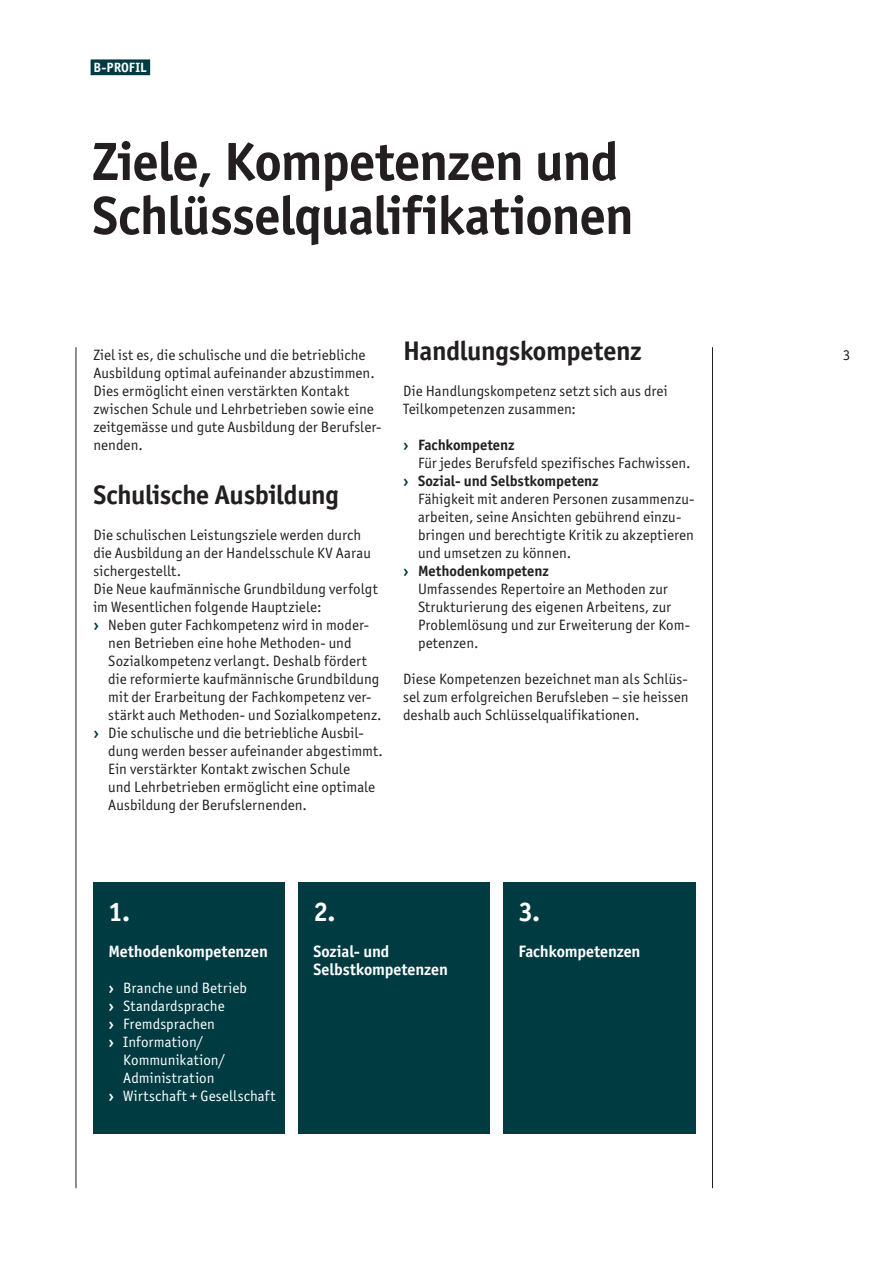
<style>
.page{position:relative;width:893px;height:1263px;background:#fff}
.page>*{position:absolute;margin:0;border:0;box-sizing:border-box;transform-origin:0 0}
.Titel_gross{font:700 54px "Officina Sans ITC Std";letter-spacing:-.015em;color:#231f20}
.grosser_Zwischentite{font:700 27px "Officina Sans ITC Std";letter-spacing:-.01em;color:#231f20}
.grosser_Zwischentite-2{font:700 27px "Officina Sans ITC Std";color:#fff}
.Zwischentitel{font:700 16.5px "Officina Sans ITC Std";letter-spacing:-.005em;color:#fff}
.Grundtext{font:15px/18px "Officina Sans ITC Std";letter-spacing:.01em;color:#231f20}
.grosser_Zwischentite-3{font:15px/18px "Officina Sans ITC Std";letter-spacing:.005em;color:#231f20}
.t1{font:15px/18px "Officina Sans ITC Std";letter-spacing:.005em;color:#fff}
.Text_10pt{font:15px "Officina Sans ITC Std";color:#231f20}
.Rubriktitel{font:700 13.5px "Officina Sans ITC Std";color:#fff}
.s1{font-weight:700;color:#003b42}
.s2{font-weight:700}
</style>
<div class="page">
<div style="left:91px;top:59px;width:59px;height:16px;background:#003b42"></div>
<hr style="left:76px;top:347px;width:1px;height:841px;background:#231f20">
<hr style="left:712px;top:347px;width:1px;height:841px;background:#231f20">
<div style="left:503px;top:882px;width:193px;height:251px;background:#003b42"></div>
<div style="left:94px;top:882px;width:191px;height:251px;background:#003b42"></div>
<div style="left:298px;top:882px;width:192px;height:251px;background:#003b42"></div>
<p class="Rubriktitel" style="left:94px;top:59px;width:55px">B-PROFIL</p>
<p class="Titel_gross" style="left:92px;top:128px;width:529px">Ziele, Kompetenzen und</p>
<p class="Titel_gross" style="left:92px;top:182px;width:543px">Schlüsselqualifikationen</p>
<p class="Grundtext" style="left:93px;top:346px;width:289px">Ziel ist es, die schulische und die betriebliche Ausbildung optimal aufeinander abzustimmen.<br>Dies ermöglicht einen verstärkten Kontakt zwischen Schule und Lehrbetrieben sowie eine zeitgemässe und gute Ausbildung der Berufsler&shy;nenden.</p>
<p class="grosser_Zwischentite" style="left:93px;top:478px;width:247px">Schulische Ausbildung</p>
<p class="grosser_Zwischentite-3" style="left:93px;top:526px;width:279px">Die schulischen Leistungsziele werden durch die Ausbildung an der Handelsschule KV Aarau sichergestellt.</p>
<p class="grosser_Zwischentite-3" style="left:93px;top:580px;width:286px">Die Neue kaufmännische Grundbildung verfolgt im Wesentlichen folgende Hauptziele:</p>
<p class="Grundtext" style="left:108px;top:616px;width:275px;text-indent:-15px"><span class="s1">›</span> Neben guter Fachkompetenz wird in moder&shy;nen Betrieben eine hohe Methoden- und Sozialkompetenz verlangt. Deshalb fördert die reformierte kaufmännische Grundbildung mit der Erarbeitung der Fachkompetenz ver&shy;stärkt auch Methoden- und Sozialkompetenz.</p>
<p class="Grundtext" style="left:108px;top:724px;width:276px;text-indent:-15px"><span class="s1">›</span> Die schulische und die betriebliche Ausbil&shy;dung werden besser aufeinander abgestimmt.<br>Ein verstärkter Kontakt zwischen Schule<br>und Lehrbetrieben ermöglicht eine optimale Ausbildung der Berufslernenden.</p>
<p class="grosser_Zwischentite" style="left:403px;top:334px;width:240px">Handlungskompetenz</p>
<p class="Grundtext" style="left:403px;top:382px;width:266px">Die Handlungskompetenz setzt sich aus drei<br>Teilkompetenzen zusammen:</p>
<p class="Grundtext" style="left:418px;top:436px;width:274px;text-indent:-15px"><span class="s1">›</span> <span class="s2">Fachkompetenz<br></span>Für jedes Berufsfeld spezifisches Fachwissen.</p>
<p class="Grundtext" style="left:418px;top:472px;width:278px;text-indent:-15px"><span class="s1">›</span> <span class="s2">Sozial- und Selbstkompetenz<br></span>Fähigkeit mit anderen Personen zusammenzu&shy;arbeiten, seine Ansichten gebührend einzu&shy;bringen und berechtigte Kritik zu akzeptieren und umsetzen zu können.</p>
<p class="Grundtext" style="left:418px;top:562px;width:274px;text-indent:-15px"><span class="s1">›</span> <span class="s2">Methodenkompetenz<br></span>Umfassendes Repertoire an Methoden zur<br>Strukturierung des eigenen Arbeitens, zur<br>Problemlösung und zur Erweiterung der Kom&shy;petenzen.</p>
<p class="Grundtext" style="left:403px;top:670px;width:287px;text-align:justify">Diese Kompetenzen bezeichnet man als Schlüs&shy;sel zum erfolgreichen Berufsleben – sie heissen deshalb auch Schlüsselqualifikationen.</p>
<p class="grosser_Zwischentite-2" style="left:108px;top:895px;width:23px">1.</p>
<p class="Zwischentitel" style="left:108px;top:941px;width:161px">Methodenkompetenzen</p>
<p class="t1" style="left:108px;top:979px;width:140px"><span class="s2">›</span> Branche und Betrieb</p>
<p class="t1" style="left:108px;top:997px;width:118px"><span class="s2">›</span> Standardsprache</p>
<p class="t1" style="left:108px;top:1015px;width:108px"><span class="s2">›</span> Fremdsprachen</p>
<p class="t1" style="left:123px;top:1033px;width:103px;text-indent:-15px"><span class="s2">›</span> Information/<br>Kommunikation/<br>Administration</p>
<p class="t1" style="left:108px;top:1087px;width:168px"><span class="s2">›</span> Wirtschaft + Gesellschaft</p>
<p class="grosser_Zwischentite-2" style="left:313px;top:895px;width:24px">2.</p>
<p class="Zwischentitel" style="left:313px;top:941px;width:78px">Sozial- und</p>
<p class="Zwischentitel" style="left:313px;top:959px;width:136px">Selbstkompetenzen</p>
<p class="grosser_Zwischentite-2" style="left:518px;top:895px;width:23px">3.</p>
<p class="Zwischentitel" style="left:518px;top:941px;width:124px">Fachkompetenzen</p>
<p class="Text_10pt" style="left:843px;top:346px;width:9px">3</p>
</div>
